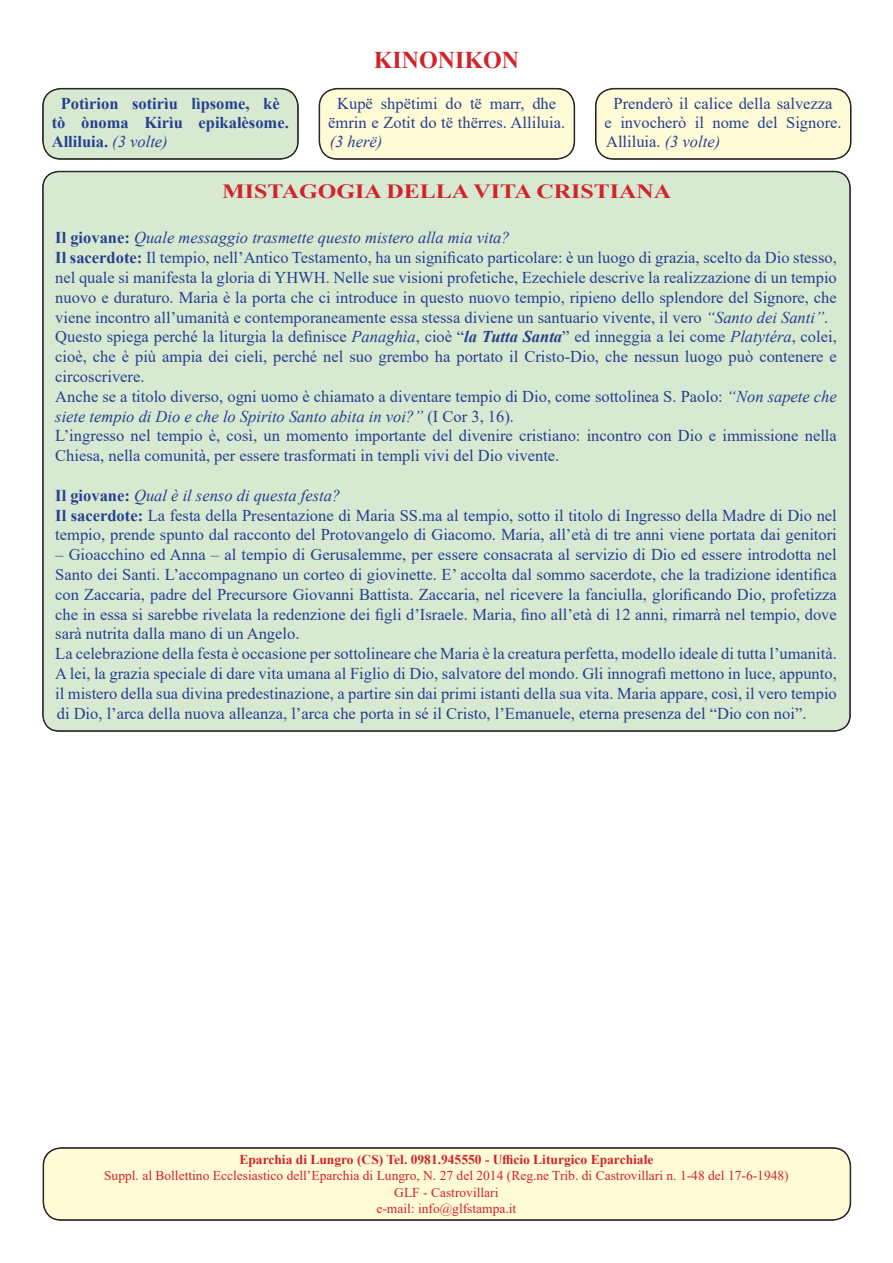
<style>
.page{position:relative;width:893px;height:1263px;background:#fff}
.page>*{position:absolute;margin:0;border:0;box-sizing:border-box;transform-origin:0 0}
.t1{font:700 24px "Times New Roman";color:#d1232a}
.t2{font:700 20.1px "Times New Roman";color:#d1232a;scale:1.19 1}
.t3{font:16.5px/19.8px "Times New Roman";color:#253f8e}
.t4{font:700 16.5px/18.9px "Times New Roman";color:#253f8e}
.t5{font:italic 16.5px "Times New Roman";color:#253f8e}
.t6{font:13.5px/16.2px "Times New Roman";color:#d1232a;text-align:center}
.t7{font:700 13.5px "Times New Roman";color:#d1232a}
.s1{font-weight:400;font-style:italic}
.s2{font-style:italic}
.s3{font-weight:700}
.s4{font-weight:700;font-style:italic}
</style>
<div class="page">
<div style="left:43px;top:171px;width:807px;height:560px;background:#d8e9d2;border-radius:16px"></div>
<div style="left:43px;top:1148px;width:807px;height:72px;background:#fffbd6;border-radius:18px"></div>
<div style="left:44px;top:1148px;width:806px;height:72px;border:1px solid #231f20;border-radius:18px"></div>
<div style="left:43px;top:89px;width:255px;height:70px;background:#d8e9d2;border-radius:18px"></div>
<div style="left:43px;top:89px;width:255px;height:70px;border:1px solid #231f20;border-radius:18px"></div>
<div style="left:319px;top:89px;width:255px;height:70px;background:#fffbd6;border-radius:18px"></div>
<div style="left:320px;top:89px;width:254px;height:70px;border:1px solid #231f20;border-radius:18px"></div>
<div style="left:596px;top:89px;width:255px;height:70px;background:#fffbd6;border-radius:18px"></div>
<div style="left:596px;top:89px;width:255px;height:70px;border:1px solid #231f20;border-radius:18px"></div>
<h1 class="t1" style="left:374px;top:42px;width:147px">KINONIKON</h1>
<p class="t4" style="left:52px;top:93px;width:238px;text-indent:9px">Potìrion sotirìu lìpsome, kè tò ònoma Kirìu epikalèsome.<br>Alliluia. <span class="s1">(3 volte)</span></p>
<p class="t3" style="left:328px;top:93px;width:239px;line-height:19px;text-align:center">Kupë shpëtimi do të marr, dhe ëmrin e Zotit do të thërres. Alliluia.</p>
<p class="t5" style="left:330px;top:130px;width:54px">(3 herë)</p>
<p class="t3" style="left:605px;top:93px;width:239px;line-height:18.9px;text-indent:9px">Prenderò il calice della salvezza e invocherò il nome del Signore.<br>Alliluia. <span class="s2">(3 volte)</span></p>
<p class="t2" style="left:222px;top:176px;width:379px">MISTAGOGIA DELLA VITA CRISTIANA</p>
<p class="t3" style="left:55px;top:227px;width:783px"><span class="s3">Il giovane:</span> <span class="s2">Quale messaggio trasmette questo mistero alla mia vita?<br></span><span class="s3">Il sacerdote:</span> Il tempio, nell’Antico Testamento, ha un significato particolare: è un luogo di grazia, scelto da Dio stesso, nel quale si manifesta la gloria di YHWH. Nelle sue visioni profetiche, Ezechiele descrive la realizzazione di un tempio nuovo e duraturo. Maria è la porta che ci introduce in questo nuovo tempio, ripieno dello splendore del Signore, che viene incontro all’umanità e contemporaneamente essa stessa diviene un santuario vivente, il vero <span class="s2">“Santo dei Santi”</span>.<br>Questo spiega perché la liturgia la definisce <span class="s2">Panaghìa</span>, cioè “<span class="s4">la Tutta Santa</span>” ed inneggia a lei come <span class="s2">Platytéra</span>, colei, cioè, che è più ampia dei cieli, perché nel suo grembo ha portato il Cristo-Dio, che nessun luogo può contenere e circoscrivere.<br>Anche se a titolo diverso, ogni uomo è chiamato a diventare tempio di Dio, come sottolinea S. Paolo: <span class="s2">“Non sapete che siete tempio di Dio e che lo Spirito Santo abita in voi?”</span> (I Cor 3, 16).<br>L’ingresso nel tempio è, così, un momento importante del divenire cristiano: incontro con Dio e immissione nella Chiesa, nella comunità, per essere trasformati in templi vivi del Dio vivente.</p>
<p class="t3" style="left:55px;top:485px;width:783px"><span class="s3">Il giovane:</span> <span class="s2">Qual è il senso di questa festa?<br></span><span class="s3">Il sacerdote:</span> La festa della Presentazione di Maria SS.ma al tempio, sotto il titolo di Ingresso della Madre di Dio nel tempio, prende spunto dal racconto del Protovangelo di Giacomo. Maria, all’età di tre anni viene portata dai genitori</p>
<p class="t3" style="left:55px;top:544px;width:783px">– Gioacchino ed Anna – al tempio di Gerusalemme, per essere consacrata al servizio di Dio ed essere introdotta nel Santo dei Santi. L’accompagnano un corteo di giovinette. E’ accolta dal sommo sacerdote, che la tradizione identifica con Zaccaria, padre del Precursore Giovanni Battista. Zaccaria, nel ricevere la fanciulla, glorificando Dio, profetizza che in essa si sarebbe rivelata la redenzione dei figli d’Israele. Maria, fino all’età di 12 anni, rimarrà nel tempio, dove sarà nutrita dalla mano di un Angelo.<br>La celebrazione della festa è occasione per sottolineare che Maria è la creatura perfetta, modello ideale di tutta l’umanità.<br>A lei, la grazia speciale di dare vita umana al Figlio di Dio, salvatore del mondo. Gli innografi mettono in luce, appunto, il mistero della sua divina predestinazione, a partire sin dai primi istanti della sua vita. Maria appare, così, il vero tempio di Dio, l’arca della nuova alleanza, l’arca che porta in sé il Cristo, l’Emanuele, eterna presenza del “Dio con noi”.</p>
<p class="t7" style="left:239px;top:1150px;width:415px">Eparchia di Lungro (CS) Tel. 0981.945550 - Ufficio Liturgico Eparchiale</p>
<p class="t6" style="left:104px;top:1167px;width:686px">Suppl. al Bollettino Ecclesiastico dell’Eparchia di Lungro, N. 27 del 2014 (Reg.ne Trib. di Castrovillari n. 1-48 del 17-6-1948)<br>GLF - Castrovillari<br>e-mail: info@glfstampa.it</p>
</div>
